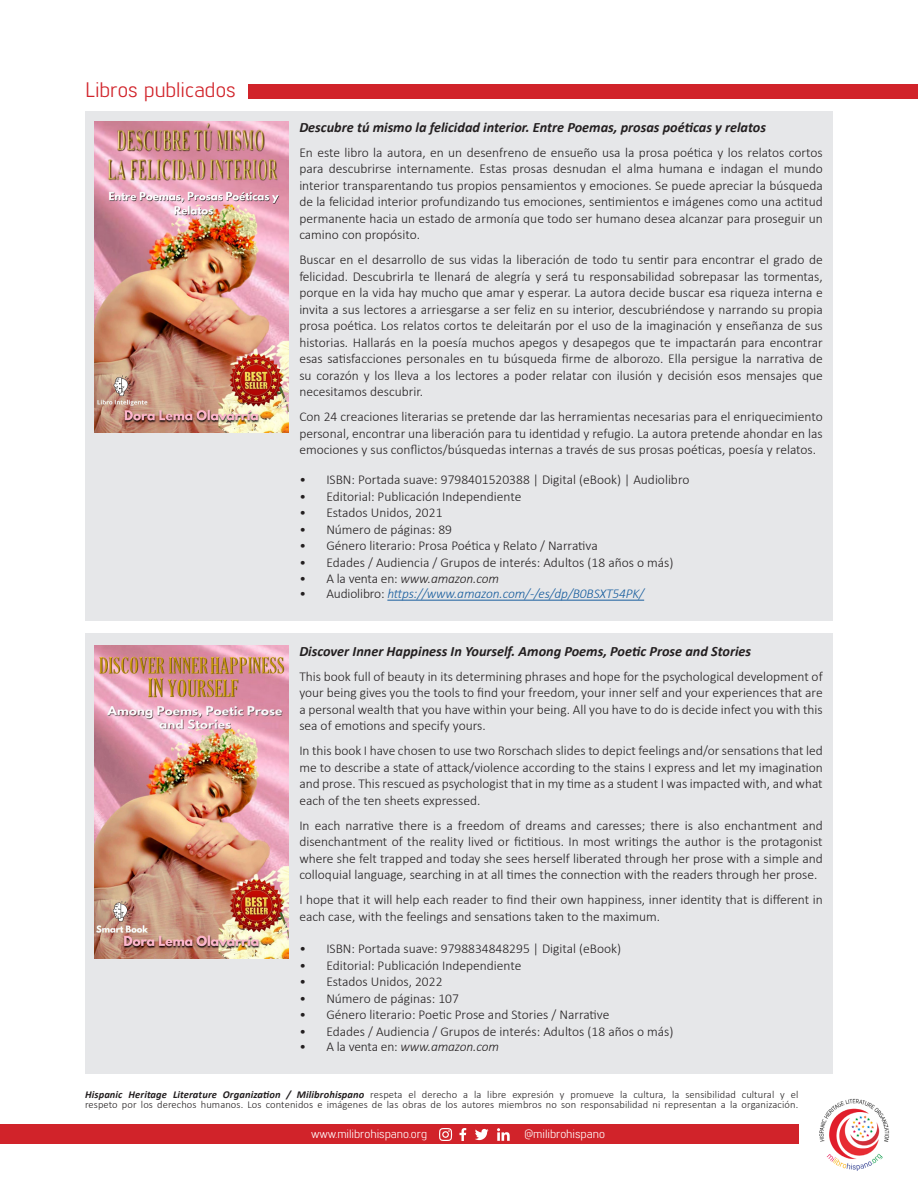
<style>
.page{position:relative;width:918px;height:1188px;background:#fff}
.page>*{position:absolute;margin:0;border:0;box-sizing:border-box;transform-origin:0 0}
.t1{font:21px "Lintel";color:#d1232a}
.t2{font:italic 700 14.25px "Calibri";color:#231f20}
.t3{font:300 13.5px/16.5px "Calibri";color:#231f20;text-align:justify}
.t4{font:italic 300 13.5px "Calibri";letter-spacing:-.01em;color:#175d9e}
.t5{font:italic 300 13.5px "Calibri";letter-spacing:-.01em;color:#231f20}
.t6{font:12px "Lintel";color:#fff}
.t7{font:300 10.5px/10.5px "Calibri";letter-spacing:.01em;color:#231f20}
.s1{font-style:normal}
.s2{font-style:normal;color:#231f20}
.s3{font-weight:700;font-style:italic}
</style>
<div class="page">
<div style="left:0;top:1124px;width:798px;height:20px;background:#d1232a"></div>
<img style="left:818px;top:1098px;width:73px;height:73px;border-radius:37px">
<svg style="left:439px;top:1128px;width:13px;height:13px"></svg>
<svg style="left:475px;top:1129px;width:14px;height:11px"></svg>
<svg style="left:459px;top:1128px;width:7px;height:13px"></svg>
<svg style="left:497px;top:1128px;width:13px;height:13px"></svg>
<div style="left:248px;top:85px;width:670px;height:14px;background:#d1232a"></div>
<div style="left:85px;top:634px;width:748px;height:440px;background:#e6e7e9"></div>
<img style="left:95px;top:646px;width:194px;height:313px">
<div style="left:85px;top:111px;width:748px;height:510px;background:#e6e7e9"></div>
<hr style="left:387px;top:600px;width:257px;height:1px;background:#175d9e">
<img style="left:95px;top:122px;width:194px;height:310px">
<p class="t1" style="left:85px;top:75px;width:152px">Libros publicados</p>
<p class="t2" style="left:299px;top:117px;width:468px">Descubre tú mismo la felicidad interior. Entre Poemas, prosas poéticas y relatos</p>
<p class="t3" style="left:299px;top:144px;width:525px">En este libro la autora, en un desenfreno de ensueño usa la prosa poética y los relatos cortos para descubrirse internamente. Estas prosas desnudan el alma humana e indagan el mundo interior transparentando tus propios pensamientos y emociones. Se puede apreciar la búsqueda de la felicidad interior profundizando tus emociones, sentimientos e imágenes como una actitud permanente hacia un estado de armonía que todo ser humano desea alcanzar para proseguir un camino con propósito.</p>
<p class="t3" style="left:299px;top:251px;width:525px">Buscar en el desarrollo de sus vidas la liberación de todo tu sentir para encontrar el grado de felicidad. Descubrirla te llenará de alegría y será tu responsabilidad sobrepasar las tormentas, porque en la vida hay mucho que amar y esperar. La autora decide buscar esa riqueza interna e invita a sus lectores a arriesgarse a ser feliz en su interior, descubriéndose y narrando su propia prosa poética. Los relatos cortos te deleitarán por el uso de la imaginación y enseñanza de sus historias. Hallarás en la poesía muchos apegos y desapegos que te impactarán para encontrar esas satisfacciones personales en tu búsqueda firme de alborozo. Ella persigue la narrativa de su corazón y los lleva a los lectores a poder relatar con ilusión y decisión esos mensajes que necesitamos descubrir.</p>
<p class="t3" style="left:299px;top:409px;width:525px">Con 24 creaciones literarias se pretende dar las herramientas necesarias para el enriquecimiento personal, encontrar una liberación para tu identidad y refugio. La autora pretende ahondar en las emociones y sus conflictos/búsquedas internas a través de sus prosas poéticas, poesía y relatos.</p>
<p class="t3" style="left:299px;top:472px;width:392px">• ISBN: Portada suave: 9798401520388 | Digital (eBook) | Audiolibro</p>
<p class="t3" style="left:299px;top:488px;width:224px">• Editorial: Publicación Independiente</p>
<p class="t3" style="left:299px;top:505px;width:145px">• Estados Unidos, 2021</p>
<p class="t3" style="left:299px;top:521px;width:154px">• Número de páginas: 89</p>
<p class="t3" style="left:299px;top:538px;width:300px">• Género literario: Prosa Poética y Relato / Narrativa</p>
<p class="t3" style="left:299px;top:554px;width:376px">• Edades / Audiencia / Grupos de interés: Adultos (18 años o más)</p>
<p class="t5" style="left:299px;top:570px;width:201px"><span class="s1">• A la venta en:</span> www.amazon.com</p>
<p class="t4" style="left:299px;top:586px;width:346px"><span class="s2">• Audiolibro:</span> https://www.amazon.com/-/es/dp/B0BSXT54PK/</p>
<p class="t2" style="left:299px;top:641px;width:453px">Discover Inner Happiness In Yourself. Among Poems, Poetic Prose and Stories</p>
<p class="t3" style="left:299px;top:668px;width:525px">This book full of beauty in its determining phrases and hope for the psychological development of your being gives you the tools to find your freedom, your inner self and your experiences that are a personal wealth that you have within your being. All you have to do is decide infect you with this sea of emotions and specify yours.</p>
<p class="t3" style="left:299px;top:742px;width:525px">In this book I have chosen to use two Rorschach slides to depict feelings and/or sensations that led me to describe a state of attack/violence according to the stains I express and let my imagination and prose. This rescued as psychologist that in my time as a student I was impacted with, and what each of the ten sheets expressed.</p>
<p class="t3" style="left:299px;top:817px;width:525px">In each narrative there is a freedom of dreams and caresses; there is also enchantment and disenchantment of the reality lived or fictitious. In most writings the author is the protagonist where she felt trapped and today she sees herself liberated through her prose with a simple and colloquial language, searching in at all times the connection with the readers through her prose.</p>
<p class="t3" style="left:299px;top:891px;width:525px">I hope that it will help each reader to find their own happiness, inner identity that is different in each case, with the feelings and sensations taken to the maximum.</p>
<p class="t3" style="left:299px;top:940px;width:323px">• ISBN: Portada suave: 9798834848295 | Digital (eBook)</p>
<p class="t3" style="left:299px;top:957px;width:224px">• Editorial: Publicación Independiente</p>
<p class="t3" style="left:299px;top:973px;width:145px">• Estados Unidos, 2022</p>
<p class="t3" style="left:299px;top:990px;width:161px">• Número de páginas: 107</p>
<p class="t3" style="left:299px;top:1006px;width:312px">• Género literario: Poetic Prose and Stories / Narrative</p>
<p class="t3" style="left:299px;top:1023px;width:376px">• Edades / Audiencia / Grupos de interés: Adultos (18 años o más)</p>
<p class="t5" style="left:299px;top:1039px;width:201px"><span class="s1">• A la venta en:</span> www.amazon.com</p>
<p class="t7" style="left:85px;top:1089px;width:715px"><span class="s3">Hispanic Heritage Literature Organization / Milibrohispano</span> respeta el derecho a la libre expresión y promueve la cultura, la sensibilidad cultural y el respeto por los derechos humanos. Los contenidos e imágenes de las obras de los autores miembros no son responsabilidad ni representan a la organización.</p>
<p class="t6" style="left:311px;top:1126px;width:118px">www.milibrohispano.org</p>
<p class="t6" style="left:524px;top:1126px;width:82px">@milibrohispano</p>
</div>
